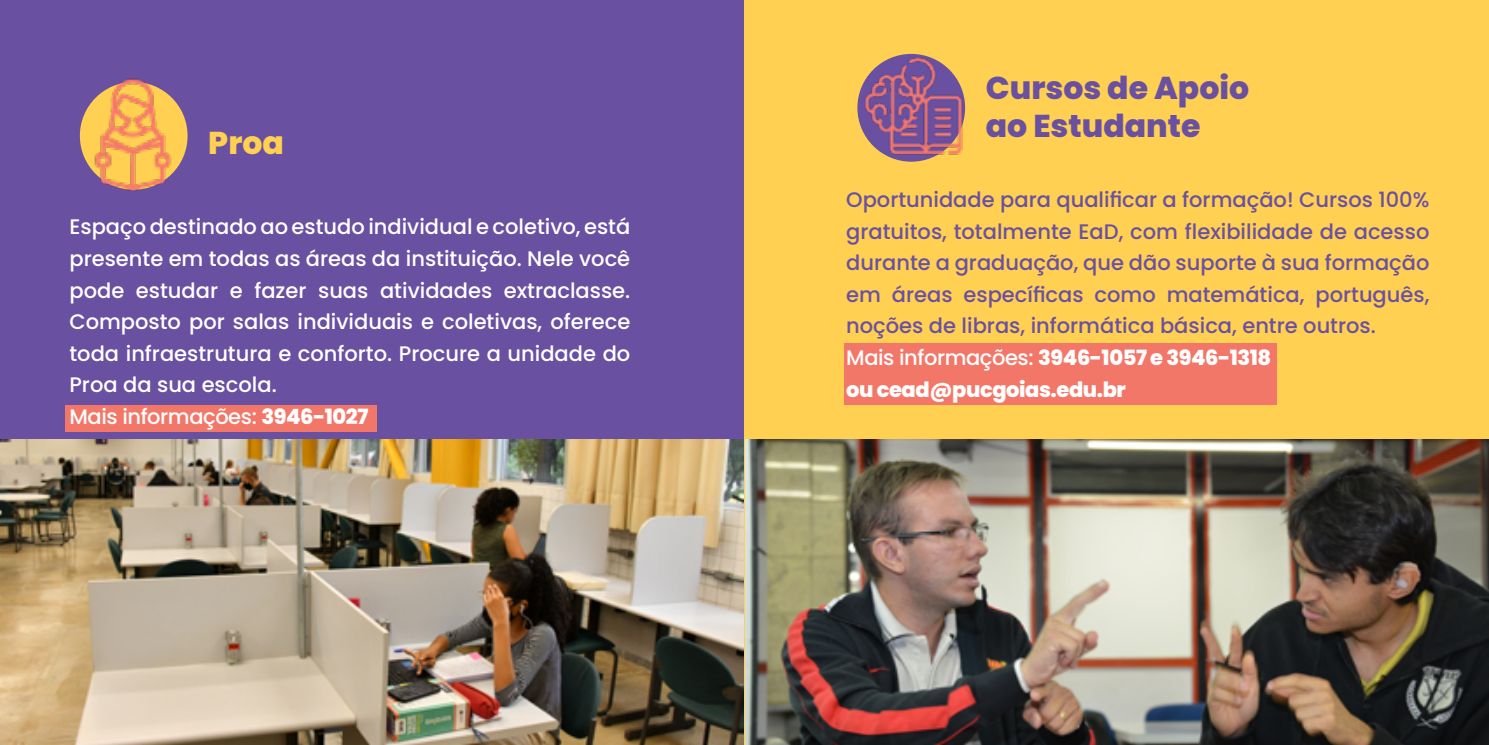
<style>
.page{position:relative;width:1489px;height:745px;background:#fff}
.page>*{position:absolute;margin:0;border:0;box-sizing:border-box;transform-origin:0 0}
.t1{font:800 31.5px/37.8px "Poppins";color:#6950a1}
.t2{font:800 31.5px "Poppins";color:#ffd051}
.t3{font:500 21px/31.5px "Poppins";color:#6a50a1}
.t4{font:500 21px/31.5px "Poppins";color:#fff}
.s1{font-weight:800}
.s2{color:#fff}
.s3{font-weight:800;color:#fff}
</style>
<div class="page">
<div style="left:0;top:0;width:744px;height:744px;background:#6950a1"></div>
<img style="left:84px;top:78px;width:100px;height:113px">
<img style="left:0;top:439px;width:744px;height:305px">
<div style="left:744px;top:0;width:744px;height:744px;background:#ffd051"></div>
<div style="left:844px;top:343px;width:432px;height:61px;background:#f37768"></div>
<img style="left:861px;top:54px;width:104px;height:103px">
<img style="left:745px;top:439px;width:743px;height:305px">
<div style="left:65px;top:404px;width:312px;height:27px;background:#f37768"></div>
<h1 class="t2" style="left:208px;top:124px;width:77px">Proa</h1>
<p class="t4" style="left:69px;top:211px;width:562px">Espaço destinado ao estudo individual e coletivo, está presente em todas as áreas da instituição. Nele você pode estudar e fazer suas atividades extraclasse.<br>Composto por salas individuais e coletivas, oferece toda infraestrutura e conforto. Procure a unidade do Proa da sua escola.<br>Mais informações: <span class="s1">3946-1027</span></p>
<h1 class="t1" style="left:985px;top:70px;width:265px">Cursos de Apoio ao Estudante</h1>
<p class="t3" style="left:846px;top:184px;width:584px">Oportunidade para qualificar a formação! Cursos 100% gratuitos, totalmente EaD, com flexibilidade de acesso durante a graduação, que dão suporte à sua formação em áreas específicas como matemática, português, noções de libras, informática básica, entre outros.<br><span class="s2">Mais informações:</span> <span class="s3">3946-1057 e 3946-1318<br>ou cead@pucgoias.edu.br</span></p>
</div>
